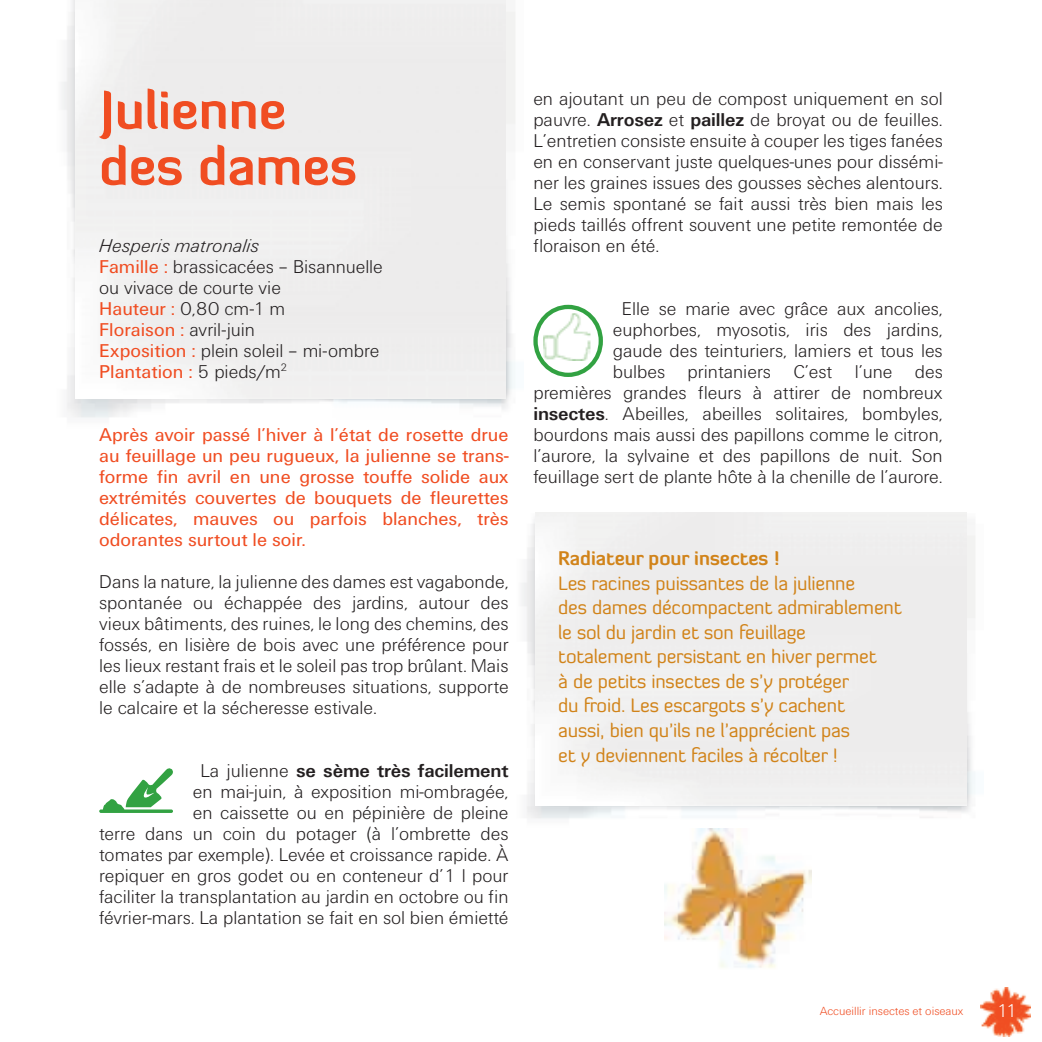
<style>
.page{position:relative;width:1042px;height:1042px;background:#fff}
.page>*{position:absolute;margin:0;border:0;box-sizing:border-box;transform-origin:0 0}
.t1{font:700 52.5px/56px "Diavlo";color:#f04d22}
.t2{font:300 19.25px/21px "Unitus LH";color:#231f20;text-align:justify}
.t3{font:19.25px/21px "Unitus";color:#f04d22;text-align:justify}
.t4{font:19.25px/24.5px "Diavlo";letter-spacing:-.01em;color:#d18319}
.t5{font:700 19.25px "Unitus";letter-spacing:-.01em;color:#231f20}
.t6{font:700 19.25px "Diavlo";color:#d18319}
.t7{font:300 19.25px "Unitus LH";color:#fff}
.t8{font:300 12.25px "Unitus LH";color:#f04d22}
.s1{font-style:italic}
.s2{font-family:"Unitus";font-weight:400;color:#f04d22}
.s3{font-family:"Unitus LH";font-weight:300;color:#231f20}
.s4{font-family:"Unitus LH";font-weight:300}
.s5{font-family:"Unitus";font-weight:700}
</style>
<div class="page">
<img style="left:980px;top:987px;width:51px;height:49px">
<img style="left:522px;top:513px;width:453px;height:306px">
<div style="left:535px;top:512px;width:431px;height:294px;background:#eeeded"></div>
<div style="left:75px;top:0;width:431px;height:398px;background:#eeeded"></div>
<svg style="left:99px;top:768px;width:74px;height:45px"></svg>
<img style="left:543px;top:313px;width:47px;height:48px">
<div style="left:533px;top:305px;width:70px;height:72px;border:4px solid #32a242;border-radius:50%"></div>
<img style="left:664px;top:828px;width:148px;height:140px">
<h1 class="t1" style="left:99px;top:81px;width:259px">Julienne des dames</h1>
<p class="t2" style="left:99px;top:235px;width:285px;text-align:left"><span class="s1">Hesperis matronalis<br></span><span class="s2">Famille :</span> brassicacées – Bisannuelle ou vivace de courte vie<br><span class="s2">Hauteur :</span> 0,80 cm-1 m</p>
<p class="t3" style="left:99px;top:319px;width:157px">Floraison : <span class="s3">avril-juin</span></p>
<p class="t2" style="left:99px;top:340px;width:282px"><span class="s2">Exposition :</span> plein soleil – mi-ombre</p>
<p class="t3" style="left:99px;top:361px;width:190px">Plantation : <span class="s3">5 pieds/m</span><sup>2</sup></p>
<p class="t3" style="left:99px;top:424px;width:411px">Après avoir passé l’hiver à l’état de rosette drue au feuillage un peu rugueux, la julienne se trans&shy;forme fin avril en une grosse touffe solide aux extrémités couvertes de bouquets de fleurettes délicates, mauves ou parfois blanches, très odorantes surtout le soir.</p>
<p class="t2" style="left:99px;top:571px;width:411px">Dans la nature, la julienne des dames est vagabonde, spontanée ou échappée des jardins, autour des vieux bâtiments, des ruines, le long des chemins, des fossés, en lisière de bois avec une préférence pour les lieux restant frais et le soleil pas trop brûlant. Mais elle s’adapte à de nombreuses situations, supporte le calcaire et la sécheresse estivale.</p>
<p class="t5" style="left:200px;top:760px;width:310px"><span class="s4">La julienne</span> se sème très facilement</p>
<p class="t2" style="left:99px;top:781px;width:411px;text-align:right">en mai-juin, à exposition mi-ombragée,<br>en caissette ou en pépinière de pleine<br>terre dans un coin du potager (à l’ombrette des tomates par exemple). Levée et croissance rapide. À repiquer en gros godet ou en conteneur d’1 l pour faciliter la transplantation au jardin en octobre ou fin février-mars. La plantation se fait en sol bien émietté</p>
<p class="t2" style="left:533px;top:88px;width:411px">en ajoutant un peu de compost uniquement en sol pauvre. <span class="s5">Arrosez</span> et <span class="s5">paillez</span> de broyat ou de feuilles.<br>L’entretien consiste ensuite à couper les tiges fanées en en conservant juste quelques-unes pour dissémi&shy;ner les graines issues des gousses sèches alentours.<br>Le semis spontané se fait aussi très bien mais les pieds taillés offrent souvent une petite remontée de floraison en été.</p>
<p class="t2" style="left:533px;top:298px;width:411px;text-align:right">Elle se marie avec grâce aux ancolies, euphorbes, myosotis, iris des jardins,<br>gaude des teinturiers, lamiers et tous les<br>bulbes printaniers C’est l’une des premières grandes fleurs à attirer de nombreux <span class="s5">insectes</span>. Abeilles, abeilles solitaires, bombyles, bourdons mais aussi des papillons comme le citron, l’aurore, la sylvaine et des papillons de nuit. Son feuillage sert de plante hôte à la chenille de l’aurore.</p>
<p class="t6" style="left:558px;top:546px;width:223px">Radiateur pour insectes !</p>
<p class="t4" style="left:558px;top:571px;width:345px">Les racines puissantes de la julienne<br>des dames décompactent admirablement le sol du jardin et son feuillage totalement persistant en hiver permet<br>à de petits insectes de s’y protéger<br>du froid. Les escargots s’y cachent<br>aussi, bien qu’ils ne l’apprécient pas<br>et y deviennent faciles à récolter !</p>
<p class="t8" style="left:820px;top:1004px;width:145px">Accueillir insectes et oiseaux</p>
<p class="t7" style="left:996px;top:1000px;width:22px">11</p>
</div>
